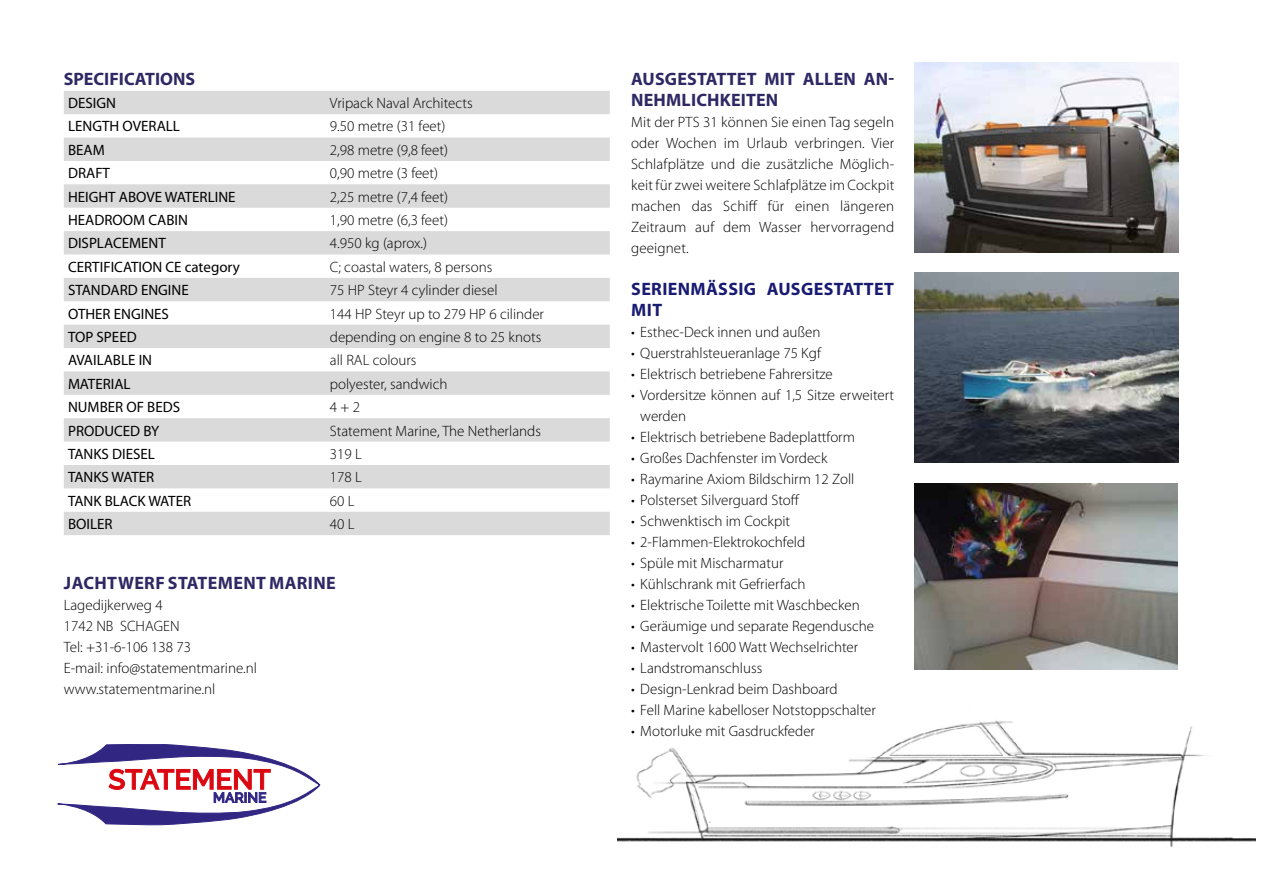
<style>
.page{position:relative;width:1263px;height:893px;background:#fff}
.page>*{position:absolute;margin:0;border:0;box-sizing:border-box;transform-origin:0 0}
.t1{font:700 18px/21px "Myriad Pro";letter-spacing:.01em;color:#2e2864}
.t2{font:700 18px/21px "Myriad Pro";letter-spacing:.02em;color:#191b72}
.t3{font:300 15px/21px "Myriad Pro";color:#000}
.t4{font:15px "Myriad Pro";color:#000}
</style>
<div class="page">
<img style="left:617px;top:648px;width:638px;height:199px">
<svg style="left:64px;top:91px;width:546px;height:444px;fill:#dadada"></svg>
<img style="left:915px;top:63px;width:263px;height:190px">
<img style="left:915px;top:273px;width:263px;height:190px">
<img style="left:915px;top:484px;width:263px;height:185px">
<svg style="left:58px;top:744px;width:262px;height:81px"></svg>
<p class="t1" style="left:64px;top:68px;width:133px">SPECIFICATIONS</p>
<p class="t4" style="left:68px;top:98px;width:49px">DESIGN</p>
<p class="t3" style="left:330px;top:94px;width:144px">Vripack Naval Architects</p>
<p class="t4" style="left:68px;top:121px;width:114px">LENGTH OVERALL</p>
<p class="t3" style="left:330px;top:117px;width:117px">9.50 metre (31 feet)</p>
<p class="t4" style="left:68px;top:144px;width:38px">BEAM</p>
<p class="t3" style="left:330px;top:141px;width:120px">2,98 metre (9,8 feet)</p>
<p class="t4" style="left:68px;top:168px;width:44px">DRAFT</p>
<p class="t3" style="left:330px;top:164px;width:110px">0,90 metre (3 feet)</p>
<p class="t4" style="left:68px;top:191px;width:169px">HEIGHT ABOVE WATERLINE</p>
<p class="t3" style="left:330px;top:187px;width:120px">2,25 metre (7,4 feet)</p>
<p class="t4" style="left:68px;top:215px;width:121px">HEADROOM CABIN</p>
<p class="t3" style="left:330px;top:211px;width:120px">1,90 metre (6,3 feet)</p>
<p class="t4" style="left:68px;top:238px;width:99px">DISPLACEMENT</p>
<p class="t3" style="left:330px;top:234px;width:99px">4.950 kg (aprox.)</p>
<p class="t4" style="left:68px;top:261px;width:173px">CERTIFICATION CE category</p>
<p class="t3" style="left:330px;top:258px;width:164px">C; coastal waters, 8 persons</p>
<p class="t4" style="left:68px;top:285px;width:122px">STANDARD ENGINE</p>
<p class="t3" style="left:330px;top:281px;width:169px">75 HP Steyr 4 cylinder diesel</p>
<p class="t4" style="left:68px;top:308px;width:102px">OTHER ENGINES</p>
<p class="t3" style="left:330px;top:304px;width:216px">144 HP Steyr up to 279 HP 6 cilinder</p>
<p class="t4" style="left:68px;top:331px;width:70px">TOP SPEED</p>
<p class="t3" style="left:330px;top:328px;width:213px">depending on engine 8 to 25 knots</p>
<p class="t4" style="left:68px;top:355px;width:86px">AVAILABLE IN</p>
<p class="t3" style="left:330px;top:351px;width:88px">all RAL colours</p>
<p class="t4" style="left:68px;top:378px;width:64px">MATERIAL</p>
<p class="t3" style="left:330px;top:374px;width:119px">polyester, sandwich</p>
<p class="t4" style="left:68px;top:402px;width:114px">NUMBER OF BEDS</p>
<p class="t3" style="left:330px;top:398px;width:32px">4 + 2</p>
<p class="t4" style="left:68px;top:425px;width:93px">PRODUCED BY</p>
<p class="t3" style="left:330px;top:421px;width:213px">Statement Marine, The Netherlands</p>
<p class="t4" style="left:68px;top:448px;width:88px">TANKS DIESEL</p>
<p class="t3" style="left:330px;top:445px;width:33px">319 L</p>
<p class="t4" style="left:68px;top:472px;width:88px">TANKS WATER</p>
<p class="t3" style="left:330px;top:468px;width:33px">178 L</p>
<p class="t4" style="left:68px;top:495px;width:125px">TANK BLACK WATER</p>
<p class="t3" style="left:330px;top:491px;width:26px">60 L</p>
<p class="t4" style="left:68px;top:519px;width:46px">BOILER</p>
<p class="t3" style="left:330px;top:515px;width:26px">40 L</p>
<p class="t1" style="left:64px;top:572px;width:273px">JACHTWERF STATEMENT MARINE</p>
<p class="t3" style="left:64px;top:596px;width:195px">Lagedijkerweg 4<br>1742 NB SCHAGEN<br>Tel: +31-6-106 138 73<br>E-mail: info@statementmarine.nl www.statementmarine.nl</p>
<p class="t1" style="left:631px;top:68px;width:264px">AUSGESTATTET MIT ALLEN AN-<br>NEHMLICHKEITEN</p>
<p class="t3" style="left:631px;top:113px;width:265px;text-align:justify">Mit der PTS 31 können Sie einen Tag segeln oder Wochen im Urlaub verbringen. Vier Schlafplätze und die zusätzliche Möglich&shy;keit für zwei weitere Schlafplätze im Cockpit machen das Schiff für einen längeren Zeitraum auf dem Wasser hervorragend geeignet.</p>
<p class="t2" style="left:631px;top:278px;width:264px">SERIENMÄSSIG AUSGESTATTET<br>MIT</p>
<p class="t3" style="left:631px;top:323px;width:191px">• Esthec-Deck innen und außen</p>
<p class="t3" style="left:631px;top:344px;width:191px">• Querstrahlsteueranlage 75 Kgf</p>
<p class="t3" style="left:631px;top:365px;width:203px">• Elektrisch betriebene Fahrersitze</p>
<p class="t3" style="left:640px;top:386px;width:255px;text-indent:-9px">• Vordersitze können auf 1,5 Sitze erweitert werden</p>
<p class="t3" style="left:631px;top:428px;width:226px">• Elektrisch betriebene Badeplattform</p>
<p class="t3" style="left:631px;top:449px;width:198px">• Großes Dachfenster im Vordeck</p>
<p class="t3" style="left:631px;top:470px;width:225px">• Raymarine Axiom Bildschirm 12 Zoll</p>
<p class="t3" style="left:631px;top:491px;width:170px">• Polsterset Silverguard Stoff</p>
<p class="t3" style="left:631px;top:512px;width:161px">• Schwenktisch im Cockpit</p>
<p class="t3" style="left:631px;top:533px;width:176px">• 2-Flammen-Elektrokochfeld</p>
<p class="t3" style="left:631px;top:554px;width:154px">• Spüle mit Mischarmatur</p>
<p class="t3" style="left:631px;top:575px;width:176px">• Kühlschrank mit Gefrierfach</p>
<p class="t3" style="left:631px;top:596px;width:230px">• Elektrische Toilette mit Waschbecken</p>
<p class="t3" style="left:631px;top:617px;width:245px">• Geräumige und separate Regendusche</p>
<p class="t3" style="left:631px;top:638px;width:229px">• Mastervolt 1600 Watt Wechselrichter</p>
<p class="t3" style="left:631px;top:659px;width:133px">• Landstromanschluss</p>
<p class="t3" style="left:631px;top:680px;width:208px">• Design-Lenkrad beim Dashboard</p>
<p class="t3" style="left:631px;top:701px;width:246px">• Fell Marine kabelloser Notstoppschalter</p>
<p class="t3" style="left:631px;top:722px;width:185px">• Motorluke mit Gasdruckfeder</p>
</div>
